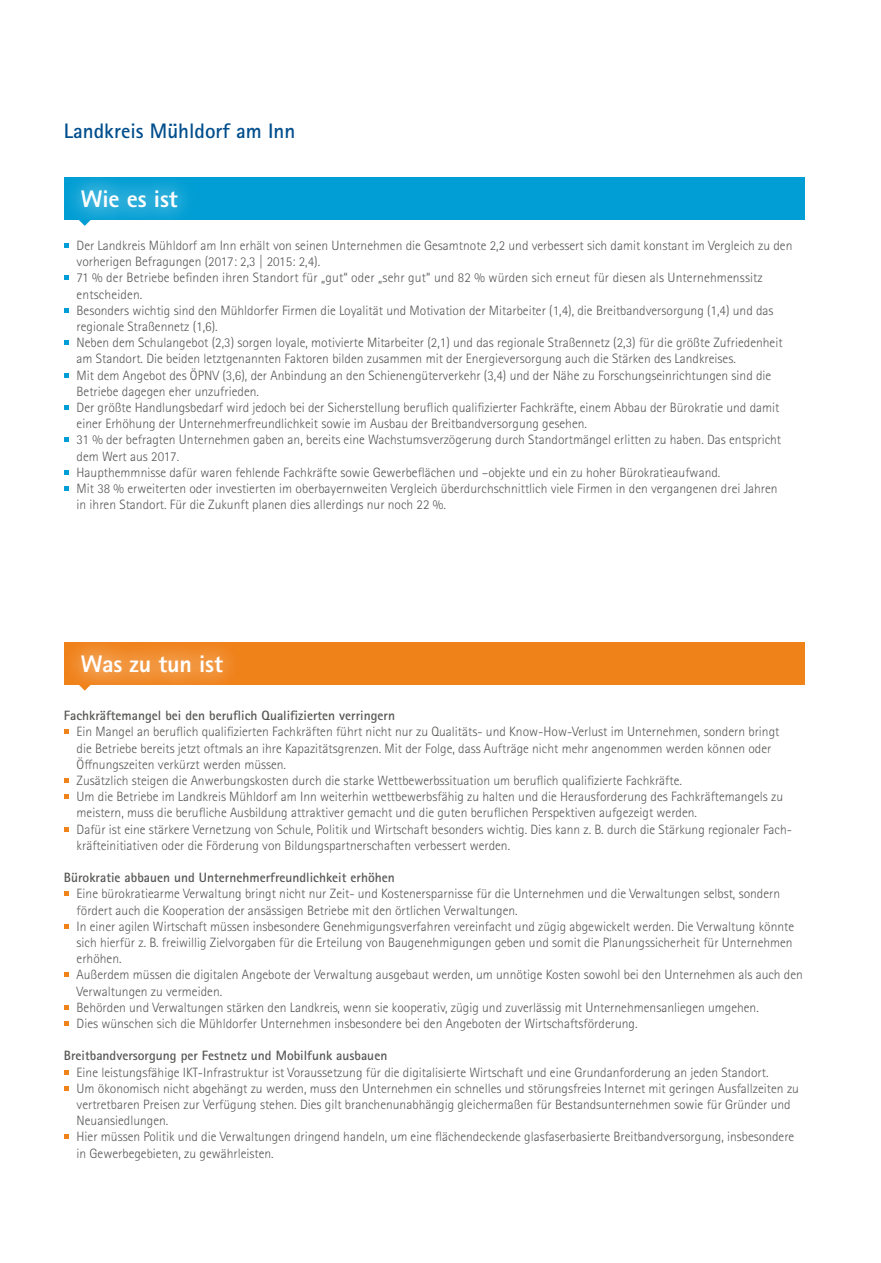
<style>
.page{position:relative;width:881px;height:1263px;background:#fff}
.page>*{position:absolute;margin:0;border:0;box-sizing:border-box;transform-origin:0 0}
.t1{font:800 24px "Rotis Sans Serif Std";letter-spacing:-.005em;color:#fff}
.t2{font:700 21px "Rotis Sans Serif Std";color:#004e8d}
.t3{font:300 13.5px/16.2px "Rotis Sans Serif Std";color:#575756}
.t4{font:700 13.5px "Rotis Sans Serif Std";color:#575756}
</style>
<div class="page">
<svg style="left:64px;top:730px;width:4px;height:4px"></svg>
<svg style="left:64px;top:778px;width:4px;height:5px"></svg>
<svg style="left:64px;top:794px;width:4px;height:5px"></svg>
<svg style="left:64px;top:827px;width:4px;height:4px"></svg>
<svg style="left:64px;top:892px;width:4px;height:4px"></svg>
<svg style="left:64px;top:924px;width:4px;height:4px"></svg>
<svg style="left:64px;top:973px;width:4px;height:4px"></svg>
<svg style="left:64px;top:1005px;width:4px;height:4px"></svg>
<svg style="left:64px;top:1021px;width:4px;height:5px"></svg>
<svg style="left:64px;top:1070px;width:4px;height:4px"></svg>
<svg style="left:64px;top:1086px;width:4px;height:4px"></svg>
<svg style="left:64px;top:1135px;width:4px;height:4px"></svg>
<svg style="left:64px;top:243px;width:4px;height:5px"></svg>
<svg style="left:64px;top:276px;width:4px;height:4px"></svg>
<svg style="left:64px;top:308px;width:4px;height:4px"></svg>
<svg style="left:64px;top:340px;width:4px;height:5px"></svg>
<svg style="left:64px;top:373px;width:4px;height:4px"></svg>
<svg style="left:64px;top:405px;width:4px;height:5px"></svg>
<svg style="left:64px;top:438px;width:4px;height:4px"></svg>
<svg style="left:64px;top:470px;width:4px;height:4px"></svg>
<svg style="left:64px;top:486px;width:4px;height:5px"></svg>
<div style="left:64px;top:642px;width:740px;height:43px;background:#f0821a"></div>
<div style="left:64px;top:177px;width:740px;height:43px;background:#009ed4"></div>
<div style="left:56px;top:629px;width:192px;height:70px;background:#fff"></div>
<div style="left:63px;top:637px;width:177px;height:54px;background:#fff;opacity:.75"></div>
<div style="left:56px;top:164px;width:147px;height:70px;background:#fff"></div>
<div style="left:63px;top:171px;width:132px;height:55px;background:#fff;opacity:.75"></div>
<svg style="left:79px;top:685px;width:12px;height:6px"></svg>
<svg style="left:79px;top:220px;width:12px;height:6px"></svg>
<h2 class="t2" style="left:64px;top:118px;width:233px">Landkreis Mühldorf am Inn</h2>
<h1 class="t1" style="left:81px;top:184px;width:98px">Wie es ist</h1>
<p class="t3" style="left:77px;top:238px;width:717px">Der Landkreis Mühldorf am Inn erhält von seinen Unternehmen die Gesamtnote 2,2 und verbessert sich damit konstant im Vergleich zu den vorherigen Befragungen (2017: 2,3 | 2015: 2,4).<br>71 % der Betriebe befinden ihren Standort für „gut“ oder „sehr gut“ und 82 % würden sich erneut für diesen als Unternehmenssitz entscheiden.<br>Besonders wichtig sind den Mühldorfer Firmen die Loyalität und Motivation der Mitarbeiter (1,4), die Breitbandversorgung (1,4) und das regionale Straßennetz (1,6).<br>Neben dem Schulangebot (2,3) sorgen loyale, motivierte Mitarbeiter (2,1) und das regionale Straßennetz (2,3) für die größte Zufriedenheit am Standort. Die beiden letztgenannten Faktoren bilden zusammen mit der Energieversorgung auch die Stärken des Landkreises.<br>Mit dem Angebot des ÖPNV (3,6), der Anbindung an den Schienengüterverkehr (3,4) und der Nähe zu Forschungseinrichtungen sind die Betriebe dagegen eher unzufrieden.<br>Der größte Handlungsbedarf wird jedoch bei der Sicherstellung beruflich qualifizierter Fachkräfte, einem Abbau der Bürokratie und damit einer Erhöhung der Unternehmerfreundlichkeit sowie im Ausbau der Breitbandversorgung gesehen.<br>31 % der befragten Unternehmen gaben an, bereits eine Wachstumsverzögerung durch Standortmängel erlitten zu haben. Das entspricht dem Wert aus 2017.<br>Haupthemmnisse dafür waren fehlende Fachkräfte sowie Gewerbeflächen und –objekte und ein zu hoher Bürokratieaufwand.<br>Mit 38 % erweiterten oder investierten im oberbayernweiten Vergleich überdurchschnittlich viele Firmen in den vergangenen drei Jahren<br>in ihren Standort. Für die Zukunft planen dies allerdings nur noch 22 %.</p>
<h1 class="t1" style="left:81px;top:648px;width:144px">Was zu tun ist</h1>
<p class="t4" style="left:64px;top:707px;width:332px">Fachkräftemangel bei den beruflich Qualifizierten verringern</p>
<p class="t3" style="left:77px;top:724px;width:716px">Ein Mangel an beruflich qualifizierten Fachkräften führt nicht nur zu Qualitäts- und Know-How-Verlust im Unternehmen, sondern bringt die Betriebe bereits jetzt oftmals an ihre Kapazitätsgrenzen. Mit der Folge, dass Aufträge nicht mehr angenommen werden können oder Öffnungszeiten verkürzt werden müssen.<br>Zusätzlich steigen die Anwerbungskosten durch die starke Wettbewerbssituation um beruflich qualifizierte Fachkräfte.<br>Um die Betriebe im Landkreis Mühldorf am Inn weiterhin wettbewerbsfähig zu halten und die Herausforderung des Fachkräftemangels zu meistern, muss die berufliche Ausbildung attraktiver gemacht und die guten beruflichen Perspektiven aufgezeigt werden.<br>Dafür ist eine stärkere Vernetzung von Schule, Politik und Wirtschaft besonders wichtig. Dies kann z. B. durch die Stärkung regionaler Fach&shy;kräfteinitiativen oder die Förderung von Bildungspartnerschaften verbessert werden.</p>
<p class="t4" style="left:64px;top:869px;width:332px">Bürokratie abbauen und Unternehmerfreundlichkeit erhöhen</p>
<p class="t3" style="left:77px;top:886px;width:727px">Eine bürokratiearme Verwaltung bringt nicht nur Zeit- und Kostenersparnisse für die Unternehmen und die Verwaltungen selbst, sondern fördert auch die Kooperation der ansässigen Betriebe mit den örtlichen Verwaltungen.<br>In einer agilen Wirtschaft müssen insbesondere Genehmigungsverfahren vereinfacht und zügig abgewickelt werden. Die Verwaltung könnte sich hierfür z. B. freiwillig Zielvorgaben für die Erteilung von Baugenehmigungen geben und somit die Planungssicherheit für Unternehmen erhöhen.<br>Außerdem müssen die digitalen Angebote der Verwaltung ausgebaut werden, um unnötige Kosten sowohl bei den Unternehmen als auch den Verwaltungen zu vermeiden.<br>Behörden und Verwaltungen stärken den Landkreis, wenn sie kooperativ, zügig und zuverlässig mit Unternehmensanliegen umgehen.<br>Dies wünschen sich die Mühldorfer Unternehmen insbesondere bei den Angeboten der Wirtschaftsförderung.</p>
<p class="t4" style="left:64px;top:1047px;width:325px">Breitbandversorgung per Festnetz und Mobilfunk ausbauen</p>
<p class="t3" style="left:77px;top:1064px;width:723px">Eine leistungsfähige IKT-Infrastruktur ist Voraussetzung für die digitalisierte Wirtschaft und eine Grundanforderung an jeden Standort.<br>Um ökonomisch nicht abgehängt zu werden, muss den Unternehmen ein schnelles und störungsfreies Internet mit geringen Ausfallzeiten zu vertretbaren Preisen zur Verfügung stehen. Dies gilt branchenunabhängig gleichermaßen für Bestandsunternehmen sowie für Gründer und Neuansiedlungen.<br>Hier müssen Politik und die Verwaltungen dringend handeln, um eine flächendeckende glasfaserbasierte Breitbandversorgung, insbesondere in Gewerbegebieten, zu gewährleisten.</p>
</div>
